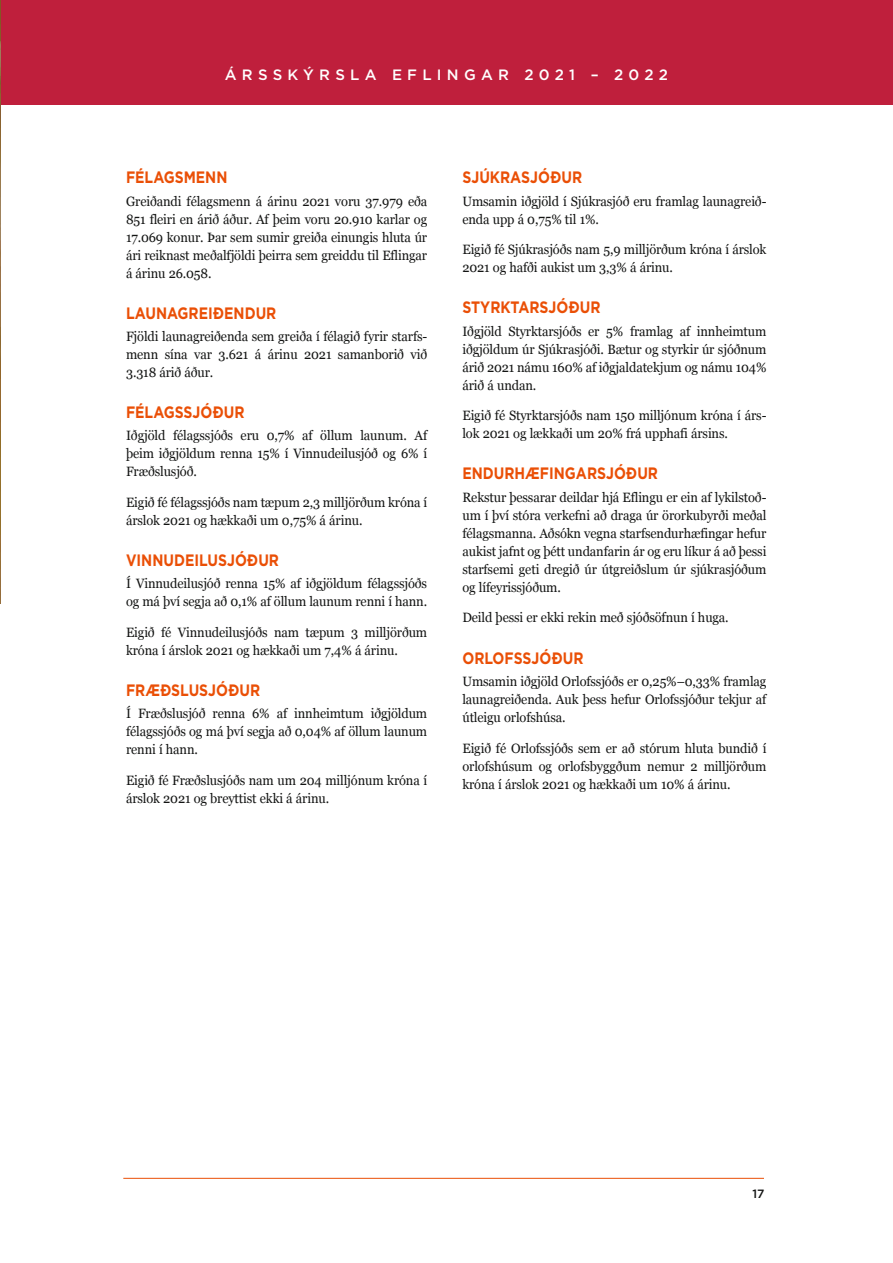
<style>
.page{position:relative;width:893px;height:1263px;background:#fff}
.page>*{position:absolute;margin:0;border:0;box-sizing:border-box;transform-origin:0 0}
.t1{font:700 16.5px "Gotham";color:#ea4f06;scale:.85 1}
.t2{font:500 15px "Gotham";letter-spacing:.35em;color:#fff}
.t3{font:13.5px/18px "Georgia";letter-spacing:-.01em;color:#131413;text-align:justify;scale:.95 1}
.t4{font:500 12px "Gotham";color:#131413}
</style>
<div class="page">
<hr style="left:123px;top:1178px;width:641px;height:1px;background:#ea4f06">
<div style="left:0;top:0;width:893px;height:105px;background:#bf1f3c"></div>
<img style="left:0;top:0;width:1px;height:603px">
<p class="t2" style="left:225px;top:64px;width:445px">ÁRSSKÝRSLA EFLINGAR 2021 – 2022</p>
<p class="t1" style="left:126px;top:167px;width:121px">FÉLAGSMENN</p>
<p class="t3" style="left:126px;top:191px;width:319px">Greiðandi félagsmenn á árinu 2021 voru 37.979 eða 851 fleiri en árið áður. Af þeim voru 20.910 karlar og 17.069 konur. Þar sem sumir greiða einungis hluta úr ári reiknast meðalfjöldi þeirra sem greiddu til Eflingar á árinu 26.058.</p>
<p class="t1" style="left:126px;top:302px;width:178px">LAUNAGREIÐENDUR</p>
<p class="t3" style="left:126px;top:327px;width:319px">Fjöldi launagreiðenda sem greiða í félagið fyrir starfs&shy;menn sína var 3.621 á árinu 2021 samanborið við 3.318 árið áður.</p>
<p class="t1" style="left:126px;top:401px;width:141px">FÉLAGSSJÓÐUR</p>
<p class="t3" style="left:126px;top:426px;width:318px">Iðgjöld félagssjóðs eru 0,7% af öllum launum. Af þeim iðgjöldum renna 15% í Vinnudeilusjóð og 6% í Fræðslusjóð.</p>
<p class="t3" style="left:126px;top:493px;width:318px">Eigið fé félagssjóðs nam tæpum 2,3 milljörðum króna í árslok 2021 og hækkaði um 0,75% á árinu.</p>
<p class="t1" style="left:126px;top:549px;width:182px">VINNUDEILUSJÓÐUR</p>
<p class="t3" style="left:126px;top:574px;width:319px">Í Vinnudeilusjóð renna 15% af iðgjöldum félagssjóðs og má því segja að 0,1% af öllum launum renni í hann.</p>
<p class="t3" style="left:126px;top:623px;width:319px">Eigið fé Vinnudeilusjóðs nam tæpum 3 milljörðum króna í árslok 2021 og hækkaði um 7,4% á árinu.</p>
<p class="t1" style="left:126px;top:679px;width:159px">FRÆÐSLUSJÓÐUR</p>
<p class="t3" style="left:126px;top:704px;width:319px">Í Fræðslusjóð renna 6% af innheimtum iðgjöldum félagssjóðs og má því segja að 0,04% af öllum launum renni í hann.</p>
<p class="t3" style="left:126px;top:771px;width:319px">Eigið fé Fræðslusjóðs nam um 204 milljónum króna í árslok 2021 og breyttist ekki á árinu.</p>
<p class="t1" style="left:462px;top:166px;width:142px">SJÚKRASJÓÐUR</p>
<p class="t3" style="left:462px;top:191px;width:322px">Umsamin iðgjöld í Sjúkrasjóð eru framlag launagreið&shy;enda upp á 0,75% til 1%.</p>
<p class="t3" style="left:462px;top:240px;width:322px">Eigið fé Sjúkrasjóðs nam 5,9 milljörðum króna í árslok<br>2021 og hafði aukist um 3,3% á árinu.</p>
<p class="t1" style="left:462px;top:297px;width:164px">STYRKTARSJÓÐUR</p>
<p class="t3" style="left:462px;top:321px;width:322px">Iðgjöld Styrktarsjóðs er 5% framlag af innheimtum iðgjöldum úr Sjúkrasjóði. Bætur og styrkir úr sjóðnum árið 2021 námu 160% af iðgjaldatekjum og námu 104% árið á undan.</p>
<p class="t3" style="left:462px;top:406px;width:322px">Eigið fé Styrktarsjóðs nam 150 milljónum króna í árs&shy;lok 2021 og lækkaði um 20% frá upphafi ársins.</p>
<p class="t1" style="left:462px;top:463px;width:232px">ENDURHÆFINGARSJÓÐUR</p>
<p class="t3" style="left:462px;top:487px;width:322px">Rekstur þessarar deildar hjá Eflingu er ein af lykilstoð&shy;um í því stóra verkefni að draga úr örorkubyrði meðal félagsmanna. Aðsókn vegna starfsendurhæfingar hefur aukist jafnt og þétt undanfarin ár og eru líkur á að þessi starfsemi geti dregið úr útgreiðslum úr sjúkrasjóðum og lífeyrissjóðum.</p>
<p class="t3" style="left:462px;top:608px;width:282px">Deild þessi er ekki rekin með sjóðsöfnun í huga.</p>
<p class="t1" style="left:462px;top:647px;width:144px">ORLOFSSJÓÐUR</p>
<p class="t3" style="left:462px;top:672px;width:321px">Umsamin iðgjöld Orlofssjóðs er 0,25%–0,33% framlag launagreiðenda. Auk þess hefur Orlofssjóður tekjur af útleigu orlofshúsa.</p>
<p class="t3" style="left:462px;top:738px;width:322px">Eigið fé Orlofssjóðs sem er að stórum hluta bundið í orlofshúsum og orlofsbyggðum nemur 2 milljörðum króna í árslok 2021 og hækkaði um 10% á árinu.</p>
<p class="t4" style="left:752px;top:1186px;width:14px">17</p>
</div>
